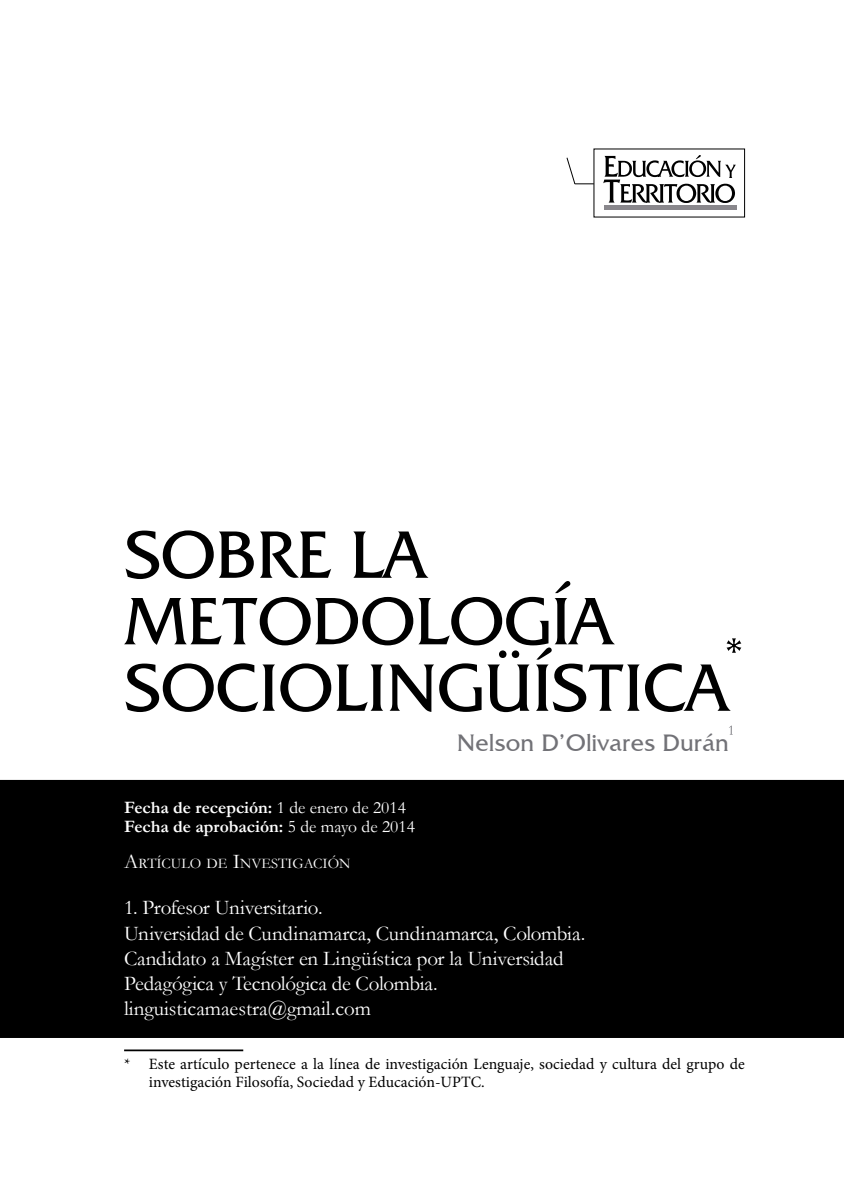
<style>
.page{position:relative;width:844px;height:1191px;background:#fff}
.page>*{position:absolute;margin:0;border:0;box-sizing:border-box;transform-origin:0 0}
.t1{font:68.25px/66.5px "Friz Quadrata IT Cby BT";letter-spacing:-.02em;color:#000}
.t2{font:24.5px "Friz Quadrata IT Cby BT";color:#727277}
.t3{font:21px/25.2px "Garamond";letter-spacing:-.01em;color:#fff}
.t4{font:700 17.5px/19.2px "Garamond";color:#fff}
.t5{font:15.75px/17.5px "Minion Pro";color:#000}
.t6{font:14.7px "Garamond";color:#fff}
.s1{font-weight:400}
.s2{font-size:21px}
</style>
<div class="page">
<div style="left:1px;top:781px;width:841px;height:256px;background:#000"></div>
<div style="left:0;top:780px;width:843px;height:258px;border:2px solid #000"></div>
<svg style="left:726px;top:638px;width:15px;height:15px"></svg>
<svg style="left:729px;top:725px;width:3px;height:9px"></svg>
<hr style="left:124px;top:1049px;width:119px;height:2px;background:#000">
<svg style="left:566px;top:157px;width:27px;height:27px"></svg>
<hr style="left:603px;top:206px;width:133px;height:4px;background:#89878c">
<svg style="left:603px;top:155px;width:132px;height:48px"></svg>
<h1 class="t1" style="left:124px;top:520px;width:605px">SOBRE LA<br>METODOLOGÍA<br>SOCIOLINGÜÍSTICA</h1>
<p class="t2" style="left:456px;top:727px;width:273px">Nelson D’Olivares Durán</p>
<p class="t4" style="left:124px;top:797px;width:292px">Fecha de recepción: <span class="s1">1 de enero de 2014<br></span>Fecha de aprobación: <span class="s1">5 de mayo de 2014</span></p>
<p class="t6" style="left:124px;top:853px;width:228px"><span class="s2">A</span>RTÍCULO DE <span class="s2">I</span>NVESTIGACIÓN</p>
<p class="t3" style="left:124px;top:894px;width:462px">1. Profesor Universitario.<br>Universidad de Cundinamarca, Cundinamarca, Colombia.<br>Candidato a Magíster en Lingüística por la Universidad Pedagógica y Tecnológica de Colombia. linguisticamaestra@gmail.com</p>
<p class="t5" style="left:149px;top:1055px;width:597px;text-indent:-25px">* Este artículo pertenece a la línea de investigación Lenguaje, sociedad y cultura del grupo de investigación Filosofía, Sociedad y Educación-UPTC.</p>
</div>
